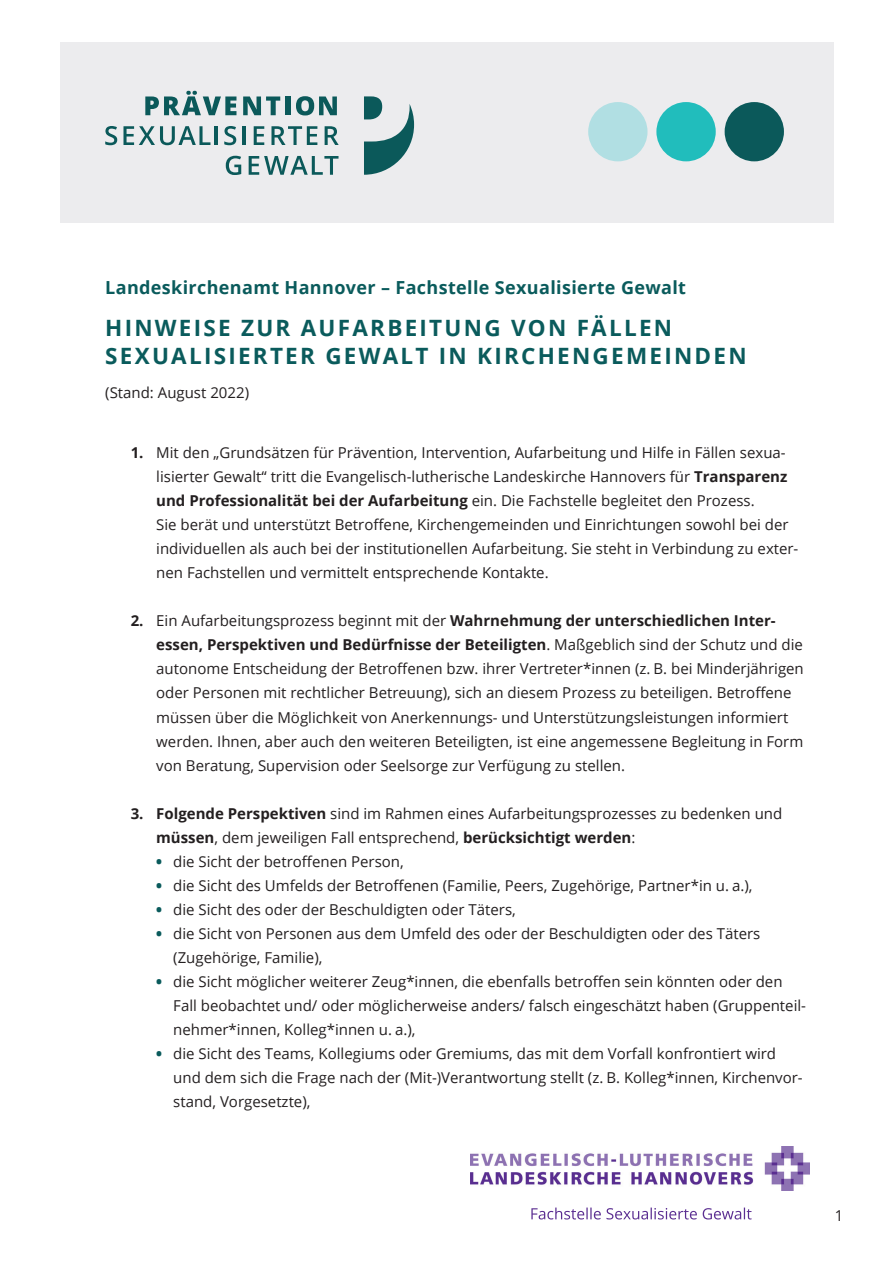
<style>
.page{position:relative;width:893px;height:1263px;background:#fff}
.page>*{position:absolute;margin:0;border:0;box-sizing:border-box;transform-origin:0 0}
.t1{font:700 22.5px/28.5px "Open Sans";letter-spacing:.1em;color:#0a5b5c}
.t2{font:700 18px "Open Sans";letter-spacing:.02em;color:#0a5b5c}
.t3{font:15px/24px "Open Sans";color:#231f20}
.s1{font-weight:700}
.s2{font-weight:800;color:#0a5b5c}
</style>
<div class="page">
<img style="left:470px;top:1146px;width:339px;height:45px">
<svg style="left:531px;top:1207px;width:221px;height:12px"></svg>
<div style="left:60px;top:43px;width:773px;height:180px;background:#ececee"></div>
<svg style="left:145px;top:91px;width:91px;height:24px"></svg>
<svg style="left:243px;top:96px;width:37px;height:19px"></svg>
<div style="left:285px;top:96px;width:5px;height:19px;background:#0b595a"></div>
<svg style="left:296px;top:96px;width:41px;height:19px"></svg>
<svg style="left:105px;top:126px;width:12px;height:19px"></svg>
<svg style="left:123px;top:126px;width:87px;height:19px"></svg>
<hr style="left:215px;top:126px;width:3px;height:19px;background:#0b595a">
<svg style="left:224px;top:126px;width:12px;height:19px"></svg>
<hr style="left:243px;top:126px;width:3px;height:19px;background:#0b595a">
<svg style="left:254px;top:126px;width:10px;height:19px"></svg>
<svg style="left:271px;top:126px;width:46px;height:19px"></svg>
<svg style="left:325px;top:126px;width:14px;height:19px"></svg>
<svg style="left:226px;top:156px;width:15px;height:19px"></svg>
<svg style="left:249px;top:156px;width:89px;height:19px"></svg>
<svg style="left:364px;top:96px;width:50px;height:79px"></svg>
<div style="left:725px;top:102px;width:59px;height:59px;background:#0b595a;border-radius:50%"></div>
<div style="left:656px;top:102px;width:60px;height:59px;background:#21bdbc;border-radius:50%"></div>
<div style="left:588px;top:102px;width:59px;height:59px;background:#b1dfe3;border-radius:50%"></div>
<p class="t2" style="left:105px;top:275px;width:582px">Landeskirchenamt Hannover – Fachstelle Sexualisierte Gewalt</p>
<h1 class="t1" style="left:105px;top:313px;width:643px">HINWEISE ZUR AUFARBEITUNG VON FÄLLEN<br>SEXUALISIERTER GEWALT IN KIRCHENGEMEINDEN</h1>
<p class="t3" style="left:105px;top:381px;width:145px">(Stand: August 2022)</p>
<p class="t3" style="left:156px;top:441px;width:644px;text-indent:-26px"><span class="s1">1.</span> Mit den „Grundsätzen für Prävention, Intervention, Aufarbeitung und Hilfe in Fällen sexua&shy;lisierter Gewalt“ tritt die Evangelisch-lutherische Landeskirche Hannovers für <span class="s1">Transparenz und Professionalität bei der Aufarbeitung</span> ein. Die Fachstelle begleitet den Prozess.<br>Sie berät und unterstützt Betroffene, Kirchengemeinden und Einrichtungen sowohl bei der individuellen als auch bei der institutionellen Aufarbeitung. Sie steht in Verbindung zu exter&shy;nen Fachstellen und vermittelt entsprechende Kontakte.</p>
<p class="t3" style="left:156px;top:609px;width:649px;text-indent:-26px"><span class="s1">2.</span> Ein Aufarbeitungsprozess beginnt mit der <span class="s1">Wahrnehmung der unterschiedlichen Inter&shy;essen, Perspektiven und Bedürfnisse der Beteiligten</span>. Maßgeblich sind der Schutz und die autonome Entscheidung der Betroffenen bzw. ihrer Vertreter*innen (z. B. bei Minderjährigen oder Personen mit rechtlicher Betreuung), sich an diesem Prozess zu beteiligen. Betroffene müssen über die Möglichkeit von Anerkennungs- und Unterstützungsleistungen informiert werden. Ihnen, aber auch den weiteren Beteiligten, ist eine angemessene Begleitung in Form von Beratung, Supervision oder Seelsorge zur Verfügung zu stellen.</p>
<p class="t3" style="left:156px;top:801px;width:627px;text-indent:-26px"><span class="s1">3. Folgende Perspektiven</span> sind im Rahmen eines Aufarbeitungsprozesses zu bedenken und <span class="s1">müssen</span>, dem jeweiligen Fall entsprechend, <span class="s1">berücksichtigt werden</span>:</p>
<p class="t3" style="left:156px;top:849px;width:249px"><span class="s2">•</span> die Sicht der betroffenen Person,</p>
<p class="t3" style="left:156px;top:873px;width:598px"><span class="s2">•</span> die Sicht des Umfelds der Betroffenen (Familie, Peers, Zugehörige, Partner*in u. a.),</p>
<p class="t3" style="left:156px;top:897px;width:361px"><span class="s2">•</span> die Sicht des oder der Beschuldigten oder Täters,</p>
<p class="t3" style="left:173px;top:921px;width:589px;text-indent:-17px"><span class="s2">•</span> die Sicht von Personen aus dem Umfeld des oder der Beschuldigten oder des Täters (Zugehörige, Familie),</p>
<p class="t3" style="left:173px;top:969px;width:634px;text-indent:-17px"><span class="s2">•</span> die Sicht möglicher weiterer Zeug*innen, die ebenfalls betroffen sein könnten oder den<br>Fall beobachtet und/ oder möglicherweise anders/ falsch eingeschätzt haben (Gruppenteil&shy;nehmer*innen, Kolleg*innen u. a.),</p>
<p class="t3" style="left:173px;top:1041px;width:631px;text-indent:-17px"><span class="s2">•</span> die Sicht des Teams, Kollegiums oder Gremiums, das mit dem Vorfall konfrontiert wird und dem sich die Frage nach der (Mit-)Verantwortung stellt (z. B. Kolleg*innen, Kirchenvor&shy;stand, Vorgesetzte),</p>
<p class="t3" style="left:835px;top:1203px;width:10px">1</p>
</div>
